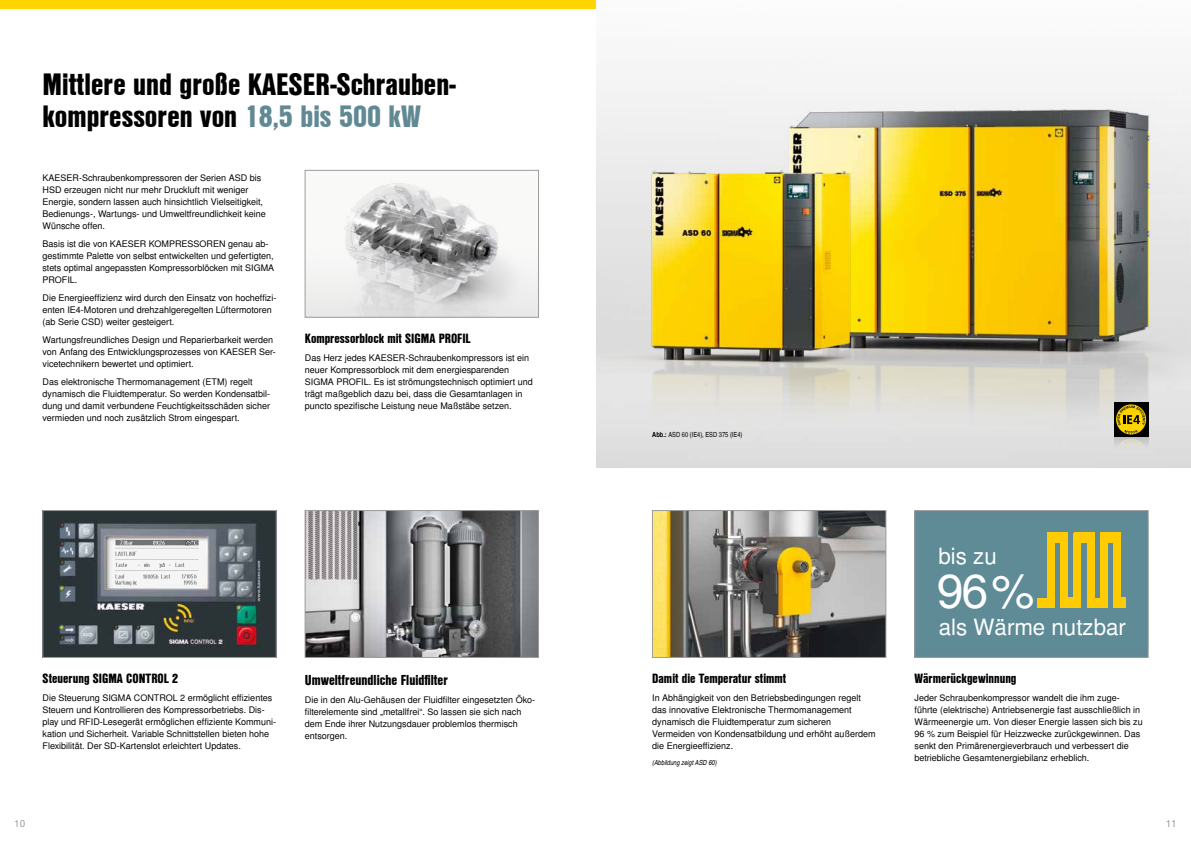
<style>
.page{position:relative;width:1191px;height:842px;background:#fff}
.page>*{position:absolute;margin:0;border:0;box-sizing:border-box;transform-origin:0 0}
.t1{font:47.9px "Nimbus San L";color:#fff}
.t2{font:30px/32px "Nimbus San L Bla Con";color:#000}
.t3{font:22.3px "Nimbus San L";color:#fff}
.t4{font:14px "Nimbus San L Bla Con";color:#000}
.t5{font:13px "Nimbus San L Bla Con";color:#000}
.t6{font:10px "Nimbus San L";color:#9d9d9c}
.t7{font:9px/12px "Nimbus San L";color:#000}
.t8{font:7px "Nimbus San L Reg Con";color:#000}
.t9{font:7px "Nimbus San L Reg Con Ita";color:#000}
.s1{color:#618994}
.s2{font-family:"Nimbus San L Bol Con"}
</style>
<div class="page">
<div style="left:0;top:0;width:595px;height:9px;background:#ffd500"></div>
<img style="left:45px;top:512px;width:229px;height:144px">
<div style="left:43px;top:510px;width:233px;height:148px;border:1px solid #9d9d9c"></div>
<svg style="left:116px;top:540px;width:83px;height:46px"></svg>
<img style="left:654px;top:512px;width:230px;height:144px">
<div style="left:652px;top:510px;width:234px;height:148px;border:1px solid #9d9d9c"></div>
<div style="left:914px;top:510px;width:234px;height:147px;background:#618994"></div>
<div style="left:1037px;top:598px;width:17px;height:10px;background:#ffcc04"></div>
<div style="left:1047px;top:533px;width:7px;height:75px;background:#ffcc04"></div>
<div style="left:1047px;top:532px;width:21px;height:10px;background:#ffcc04"></div>
<div style="left:1061px;top:532px;width:7px;height:76px;background:#ffcc04"></div>
<div style="left:1061px;top:597px;width:20px;height:11px;background:#ffcc04"></div>
<div style="left:1073px;top:533px;width:8px;height:75px;background:#ffcc04"></div>
<div style="left:1074px;top:532px;width:20px;height:10px;background:#ffcc04"></div>
<div style="left:1087px;top:532px;width:7px;height:76px;background:#ffcc04"></div>
<div style="left:1090px;top:598px;width:17px;height:10px;background:#ffcc04"></div>
<div style="left:1100px;top:533px;width:7px;height:75px;background:#ffcc04"></div>
<div style="left:1100px;top:532px;width:20px;height:10px;background:#ffcc04"></div>
<div style="left:1113px;top:532px;width:7px;height:76px;background:#ffcc04"></div>
<div style="left:1114px;top:597px;width:11px;height:11px;background:#ffcc04"></div>
<div style="left:914px;top:510px;width:234px;height:148px;border:1px solid #9d9d9c"></div>
<div style="left:1114px;top:437px;width:34px;height:31px;background:#dcdcdc"></div>
<img style="left:663px;top:3px;width:528px;height:443px">
<img style="left:595px;top:0;width:319px;height:443px">
<img style="left:307px;top:181px;width:230px;height:134px">
<div style="left:305px;top:170px;width:234px;height:147px;border:1px solid #9d9d9c"></div>
<img style="left:307px;top:512px;width:230px;height:144px">
<div style="left:305px;top:510px;width:234px;height:148px;border:1px solid #9d9d9c"></div>
<h2 class="t2" style="left:43px;top:67px;width:415px">Mittlere und große KAESER-Schrauben&shy;kompressoren von <span class="s1">18,5 bis 500 kW</span></h2>
<p class="t7" style="left:43px;top:172px;width:225px">KAESER-Schraubenkompressoren der Serien ASD bis HSD erzeugen nicht nur mehr Druckluft mit weniger Energie, sondern lassen auch hinsichtlich Vielseitigkeit, Bedienungs-, Wartungs- und Umweltfreundlichkeit keine Wünsche offen.</p>
<p class="t7" style="left:43px;top:238px;width:233px">Basis ist die von KAESER KOMPRESSOREN genau ab&shy;gestimmte Palette von selbst entwickelten und gefertigten, stets optimal angepassten Kompressorblöcken mit SIGMA PROFIL.</p>
<p class="t7" style="left:43px;top:292px;width:235px">Die Energieeffizienz wird durch den Einsatz von hocheffizi&shy;enten IE4-Motoren und drehzahlgeregelten Lüftermotoren (ab Serie CSD) weiter gesteigert.</p>
<p class="t7" style="left:43px;top:334px;width:235px">Wartungsfreundliches Design und Reparierbarkeit werden von Anfang des Entwicklungsprozesses von KAESER Ser&shy;vicetechnikern bewertet und optimiert.</p>
<p class="t7" style="left:43px;top:376px;width:229px">Das elektronische Thermomanagement (ETM) regelt dynamisch die Fluidtemperatur. So werden Kondensatbil&shy;dung und damit verbundene Feuchtigkeitsschäden sicher vermieden und noch zusätzlich Strom eingespart.</p>
<h3 class="t5" style="left:305px;top:328px;width:167px">Kompressorblock mit SIGMA PROFIL</h3>
<p class="t7" style="left:305px;top:352px;width:229px">Das Herz jedes KAESER-Schraubenkompressors ist ein neuer Kompressorblock mit dem energiesparenden SIGMA PROFIL. Es ist strömungstechnisch optimiert und trägt maßgeblich dazu bei, dass die Gesamtanlagen in puncto spezifische Leistung neue Maßstäbe setzen.</p>
<h3 class="t5" style="left:43px;top:668px;width:137px">Steuerung SIGMA CONTROL 2</h3>
<p class="t7" style="left:43px;top:692px;width:235px">Die Steuerung SIGMA CONTROL 2 ermöglicht effizientes Steuern und Kontrollieren des Kompressorbetriebs. Dis&shy;play und RFID-Lesegerät ermöglichen effiziente Kommuni&shy;kation und Sicherheit. Variable Schnittstellen bieten hohe Flexibilität. Der SD-Kartenslot erleichtert Updates.</p>
<h3 class="t4" style="left:305px;top:669px;width:144px">Umweltfreundliche Fluidfilter</h3>
<p class="t7" style="left:305px;top:694px;width:232px">Die in den Alu-Gehäusen der Fluidfilter eingesetzten Öko&shy;filterelemente sind „metallfrei“. So lassen sie sich nach dem Ende ihrer Nutzungsdauer problemlos thermisch entsorgen.</p>
<p class="t8" style="left:652px;top:430px;width:92px"><span class="s2">Abb.:</span> ASD 60 (IE4), ESD 375 (IE4)</p>
<h3 class="t5" style="left:652px;top:668px;width:136px">Damit die Temperatur stimmt</h3>
<p class="t7" style="left:652px;top:692px;width:225px">In Abhängigkeit von den Betriebsbedingungen regelt das innovative Elektronische Thermomanagement dynamisch die Fluidtemperatur zum sicheren Vermeiden von Kondensatbildung und erhöht außerdem die Energieeffizienz.</p>
<p class="t9" style="left:652px;top:758px;width:66px">(Abbildung zeigt ASD 60)</p>
<h3 class="t3" style="left:938px;top:542px;width:60px">bis zu</h3>
<h1 class="t1" style="left:937px;top:562px;width:99px">96%</h1>
<h3 class="t3" style="left:939px;top:614px;width:188px">als Wärme nutzbar</h3>
<h3 class="t5" style="left:914px;top:668px;width:103px">Wärmerückgewinnung</h3>
<p class="t7" style="left:914px;top:692px;width:230px">Jeder Schraubenkompressor wandelt die ihm zuge&shy;führte (elektrische) Antriebsenergie fast ausschließlich in Wärmeenergie um. Von dieser Energie lassen sich bis zu 96 % zum Beispiel für Heizzwecke zurückgewinnen. Das senkt den Primärenergieverbrauch und verbessert die betriebliche Gesamtenergiebilanz erheblich.</p>
<p class="t6" style="left:14px;top:817px;width:13px">10</p>
<p class="t6" style="left:1165px;top:817px;width:13px">11</p>
</div>
